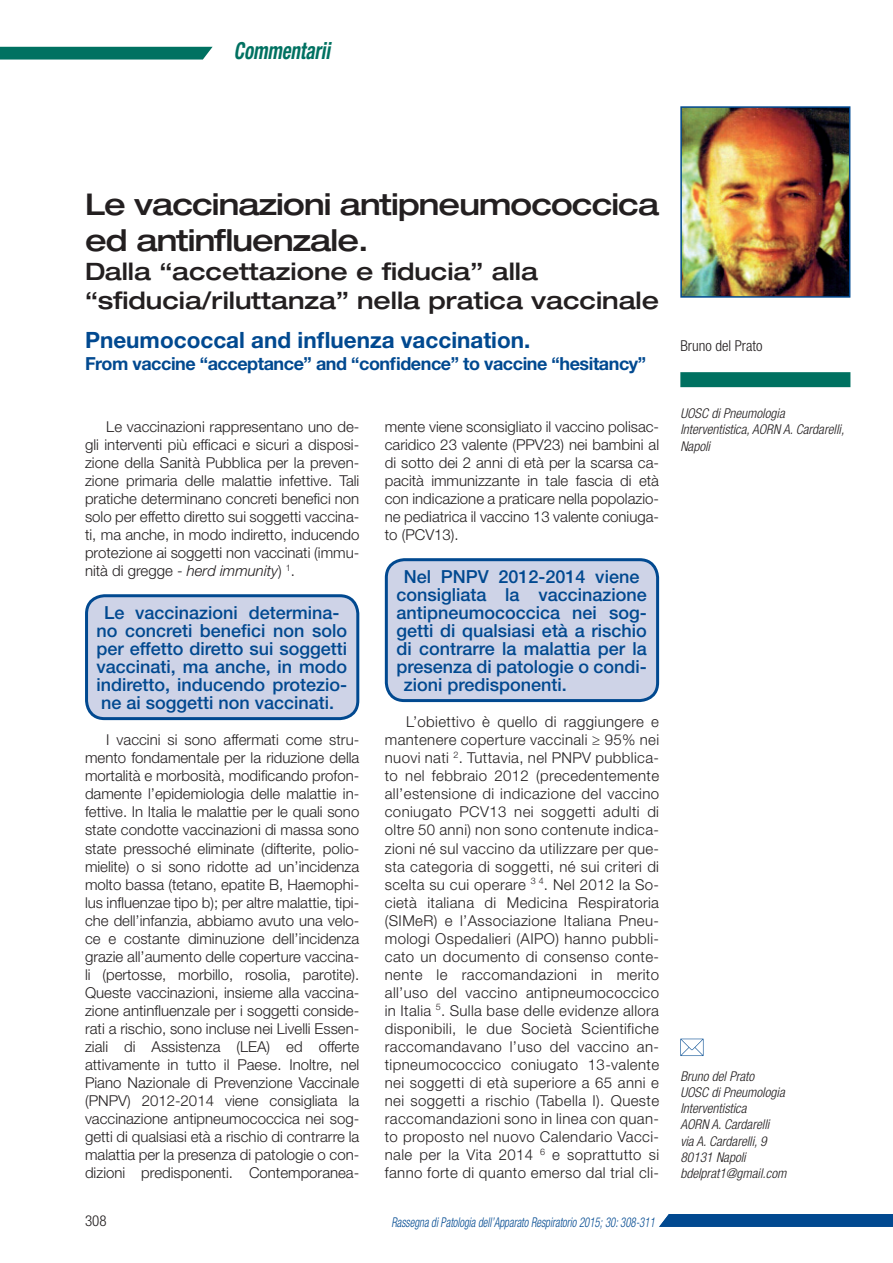
<style>
.page{position:relative;width:893px;height:1263px;background:#fff}
.page>*{position:absolute;margin:0;border:0;box-sizing:border-box;transform-origin:0 0}
.t1{font:500 expanded 30px/36px "Helvetica Neue LT Std";letter-spacing:-.03em;color:#231f20}
.t2{font:500 expanded 24px/28.8px "Helvetica Neue LT Std";color:#231f20}
.t3{font:italic 700 condensed 23.55px "Helvetica Neue LT Std";color:#007161;scale:.8 1}
.t4{font:700 22.5px "Helvetica Neue LT Std";color:#014990}
.t5{font:500 18px/18px "Helvetica Neue LT Std";color:#014990;text-align:center}
.t6{font:700 18px "Helvetica Neue LT Std";letter-spacing:-.025em;color:#014990}
.t7{font:300 15px/18px "Helvetica Neue LT Std";color:#231f20;text-align:justify}
.t8{font:300 condensed 15px "Helvetica Neue LT Std";color:#231f20}
.t9{font:italic 300 condensed 13.5px/16.2px "Helvetica Neue LT Std";color:#231f20}
.t10{font:italic 300 condensed 13.5px "Helvetica Neue LT Std";color:#014990;scale:.8 1}
.s1{font-style:italic}
</style>
<div class="page">
<div style="left:659px;top:1214px;width:234px;height:13px;background:#014990"></div>
<svg style="left:0;top:47px;width:213px;height:13px;background:#0f796a"></svg>
<div style="left:680px;top:372px;width:170px;height:15px;background:#007161"></div>
<svg style="left:680px;top:1039px;width:23px;height:17px"></svg>
<img style="left:683px;top:109px;width:164px;height:186px">
<div style="left:680px;top:106px;width:170px;height:192px;border:2px solid #014990"></div>
<div style="left:87px;top:596px;width:271px;height:123px;background:#ced3e7;border-radius:18px"></div>
<div style="left:85px;top:594px;width:274px;height:126px;border:3px solid #014990;border-radius:18px"></div>
<div style="left:386px;top:560px;width:272px;height:140px;background:#ced3e7;border-radius:18px"></div>
<div style="left:385px;top:558px;width:274px;height:144px;border:3px solid #014990;border-radius:18px"></div>
<h3 class="t3" style="left:234px;top:37px;width:122px">Commentarii</h3>
<h1 class="t1" style="left:85px;top:186px;width:576px">Le vaccinazioni antipneumococcica ed antinfluenzale.</h1>
<h2 class="t2" style="left:85px;top:256px;width:576px">Dalla “accettazione e fiducia” alla “sfiducia/riluttanza” nella pratica vaccinale</h2>
<h3 class="t4" style="left:85px;top:326px;width:447px">Pneumococcal and influenza vaccination.</h3>
<p class="t6" style="left:85px;top:352px;width:563px">From vaccine “acceptance” and “confidence” to vaccine “hesitancy”</p>
<p class="t7" style="left:85px;top:417px;width:276px;text-indent:21px">Le vaccinazioni rappresentano uno de&shy;gli interventi più efficaci e sicuri a disposi&shy;zione della Sanità Pubblica per la preven&shy;zione primaria delle malattie infettive. Tali pratiche determinano concreti benefici non solo per effetto diretto sui soggetti vaccina&shy;ti, ma anche, in modo indiretto, inducendo protezione ai soggetti non vaccinati (immu&shy;nità di gregge - <span class="s1">herd immunity</span>) <sup>1</sup>.</p>
<p class="t5" style="left:97px;top:603px;width:252px">Le vaccinazioni determina&shy;no concreti benefici non solo per effetto diretto sui soggetti vaccinati, ma anche, in modo indiretto, inducendo protezio&shy;ne ai soggetti non vaccinati.</p>
<p class="t7" style="left:85px;top:731px;width:276px;text-indent:21px">I vaccini si sono affermati come stru&shy;mento fondamentale per la riduzione della mortalità e morbosità, modificando profon&shy;damente l’epidemiologia delle malattie in&shy;fettive. In Italia le malattie per le quali sono state condotte vaccinazioni di massa sono state pressoché eliminate (difterite, polio&shy;mielite) o si sono ridotte ad un’incidenza molto bassa (tetano, epatite B, Haemophi&shy;lus influenzae tipo b); per altre malattie, tipi&shy;che dell’infanzia, abbiamo avuto una velo&shy;ce e costante diminuzione dell’incidenza grazie all’aumento delle coperture vaccina&shy;li (pertosse, morbillo, rosolia, parotite).<br>Queste vaccinazioni, insieme alla vaccina&shy;zione antinfluenzale per i soggetti conside&shy;rati a rischio, sono incluse nei Livelli Essen&shy;ziali di Assistenza (LEA) ed offerte attivamente in tutto il Paese. Inoltre, nel Piano Nazionale di Prevenzione Vaccinale (PNPV) 2012-2014 viene consigliata la vaccinazione antipneumococcica nei sog&shy;getti di qualsiasi età a rischio di contrarre la malattia per la presenza di patologie o con&shy;dizioni predisponenti. Contemporanea-</p>
<p class="t8" style="left:85px;top:1212px;width:23px">308</p>
<p class="t7" style="left:385px;top:417px;width:276px">mente viene sconsigliato il vaccino polisac&shy;caridico 23 valente (PPV23) nei bambini al di sotto dei 2 anni di età per la scarsa ca&shy;pacità immunizzante in tale fascia di età con indicazione a praticare nella popolazio&shy;ne pediatrica il vaccino 13 valente coniuga&shy;to (PCV13).</p>
<p class="t5" style="left:404px;top:567px;width:237px">Nel PNPV 2012-2014 viene</p>
<p class="t5" style="left:396px;top:585px;width:252px">consigliata la vaccinazione</p>
<p class="t5" style="left:396px;top:603px;width:252px">antipneumococcica nei sog-</p>
<p class="t5" style="left:396px;top:621px;width:252px">getti di qualsiasi età a rischio</p>
<p class="t5" style="left:396px;top:639px;width:252px">di contrarre la malattia per la</p>
<p class="t5" style="left:396px;top:657px;width:252px">presenza di patologie o condi-</p>
<p class="t5" style="left:404px;top:675px;width:165px">zioni predisponenti.</p>
<p class="t7" style="left:385px;top:713px;width:276px;text-indent:21px">L’obiettivo è quello di raggiungere e mantenere coperture vaccinali ≥ 95% nei nuovi nati <sup>2</sup>. Tuttavia, nel PNPV pubblica&shy;to nel febbraio 2012 (precedentemente all’estensione di indicazione del vaccino coniugato PCV13 nei soggetti adulti di oltre 50 anni) non sono contenute indica&shy;zioni né sul vaccino da utilizzare per que&shy;sta categoria di soggetti, né sui criteri di scelta su cui operare <sup>3</sup> <sup>4</sup>. Nel 2012 la So&shy;cietà italiana di Medicina Respiratoria (SIMeR) e l’Associazione Italiana Pneu&shy;mologi Ospedalieri (AIPO) hanno pubbli&shy;cato un documento di consenso conte&shy;nente le raccomandazioni in merito all’uso del vaccino antipneumococcico in Italia <sup>5</sup>. Sulla base delle evidenze allora disponibili, le due Società Scientifiche raccomandavano l’uso del vaccino an&shy;tipneumococcico coniugato 13-valente nei soggetti di età superiore a 65 anni e nei soggetti a rischio (Tabella I). Queste raccomandazioni sono in linea con quan&shy;to proposto nel nuovo Calendario Vacci&shy;nale per la Vita 2014 <sup>6</sup> e soprattutto si fanno forte di quanto emerso dal trial cli-</p>
<p class="t10" style="left:391px;top:1214px;width:331px">Rassegna di Patologia dell’Apparato Respiratorio 2015; 30: 308-311</p>
<p class="t8" style="left:680px;top:337px;width:84px">Bruno del Prato</p>
<p class="t9" style="left:680px;top:406px;width:165px">UOSC di Pneumologia<br>Interventistica, AORN A. Cardarelli,<br>Napoli</p>
<p class="t9" style="left:680px;top:1068px;width:107px">Bruno del Prato<br>UOSC di Pneumologia<br>Interventistica<br>AORN A. Cardarelli<br>via A. Cardarelli, 9<br>80131 Napoli bdelprat1@gmail.com</p>
</div>
